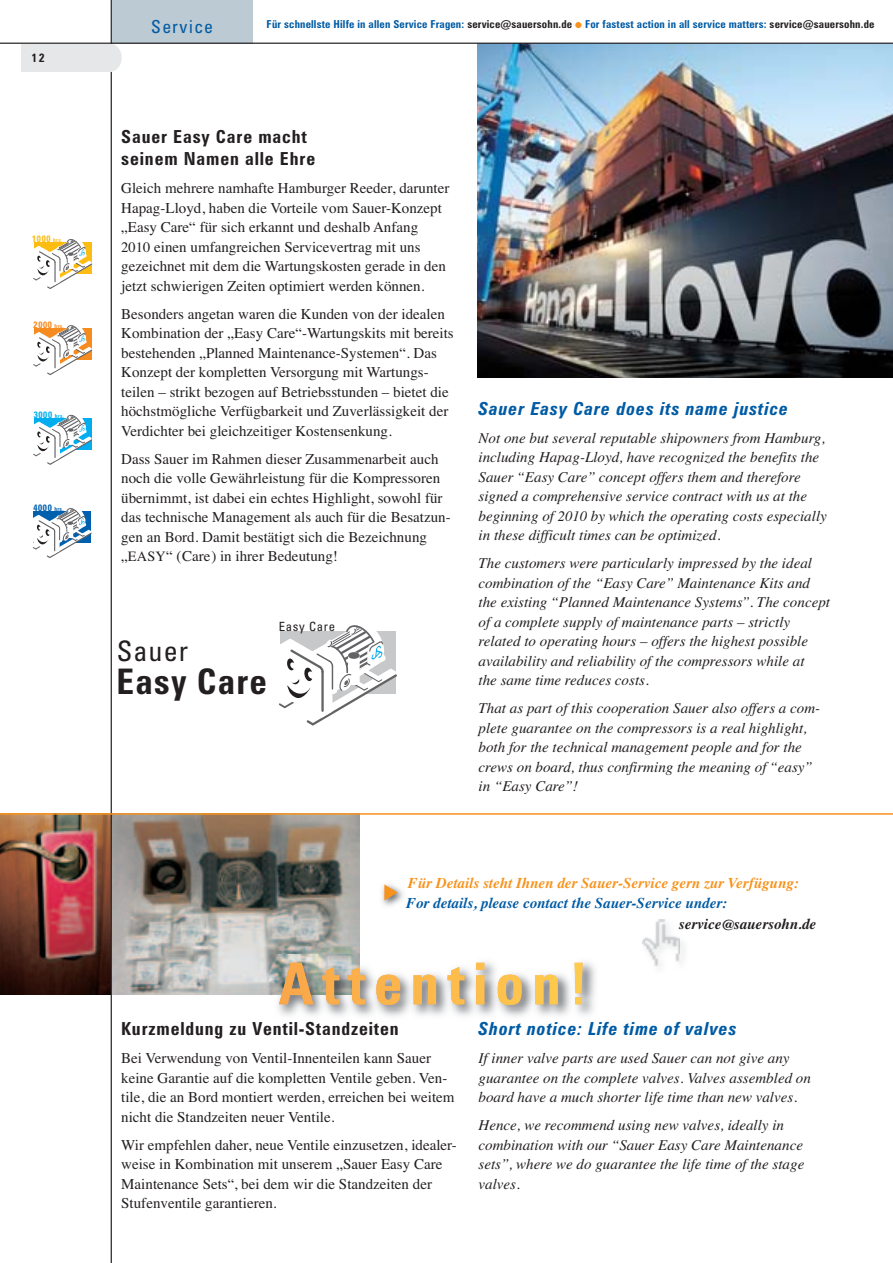
<style>
.page{position:relative;width:893px;height:1263px;background:#fff}
.page>*{position:absolute;margin:0;border:0;box-sizing:border-box;transform-origin:0 0}
.t1{font:700 condensed 35.1px "Univers";letter-spacing:.035em;color:#231f20}
.t2{font:condensed 28.2px "Univers";letter-spacing:.035em;color:#231f20}
.t3{font:700 condensed 18px/22.5px "Zurich BT";letter-spacing:.05em;color:#231f20}
.t4{font:italic 700 condensed 18px "Zurich BT";letter-spacing:.05em;color:#015ba4}
.t5{font:condensed 18px "Zurich BT";letter-spacing:.095em;color:#015ba4}
.t6{font:15px/19.5px "Times";color:#231f20}
.t7{font:italic 15px/19.5px "Times";color:#231f20}
.t8{font:italic 700 15px "Times";color:#f7931d}
.t9{font:italic 700 15px "Times";color:#015ba4}
.t10{font:italic 700 15px "Times";color:#231f20}
.t11{font:condensed 12.75px "Univers";letter-spacing:.055em;color:#231f20}
.t12{font:700 condensed 12px "Zurich BT";color:#231f20}
.t13{font:700 condensed 10.95px "Zurich BT";letter-spacing:.015em;color:#015ba4}
.t14{font:700 condensed 9.15px "Univers";color:#fdbc12}
.t15{font:700 condensed 9.15px "Univers";color:#f68b1f}
.t16{font:700 condensed 9.15px "Univers";color:#00aeef}
.t17{font:700 condensed 9.15px "Univers";color:#0160ae}
.s1{font-size:5.55px}
.s2{color:#231f20}
.s3{color:#f7931d}
.s4{font-size:14.55px}
.s5{font-size:14.25px}
</style>
<div class="page">
<img style="left:112px;top:815px;width:247px;height:179px">
<img style="left:0;top:815px;width:111px;height:179px">
<img style="left:477px;top:44px;width:416px;height:334px">
<div style="left:112px;top:0;width:140px;height:43px;background:#bccad3"></div>
<hr style="left:111px;top:0;width:1px;height:1263px;background:#231f20">
<div style="left:21px;top:44px;width:91px;height:28px;background:#e6e7e9"></div>
<div style="left:99px;top:44px;width:23px;height:28px;background:#e6e7e9;border-radius:50%"></div>
<hr style="left:0;top:43px;width:893px;height:1px;background:#231f20">
<img style="left:654px;top:919px;width:30px;height:47px">
<img style="left:642px;top:920px;width:37px;height:45px">
<img style="left:382px;top:886px;width:21px;height:20px">
<svg style="left:384px;top:884px;width:14px;height:17px"></svg>
<svg style="left:33px;top:239px;width:59px;height:50px"></svg>
<svg style="left:33px;top:325px;width:59px;height:51px"></svg>
<svg style="left:33px;top:414px;width:59px;height:51px"></svg>
<svg style="left:32px;top:508px;width:60px;height:50px"></svg>
<svg style="left:278px;top:625px;width:119px;height:101px"></svg>
<hr style="left:0;top:813px;width:893px;height:2px;background:#f7931d">
<img style="left:271px;top:954px;width:324px;height:63px">
<svg style="left:279px;top:963px;width:303px;height:42px"></svg>
<p class="t12" style="left:32px;top:53px;width:15px">12</p>
<p class="t14" style="left:32px;top:236px;width:32px">1000 <span class="s1">hrs.</span></p>
<p class="t15" style="left:34px;top:322px;width:32px">2000 <span class="s1">hrs.</span></p>
<p class="t16" style="left:34px;top:411px;width:32px">3000 <span class="s1">hrs.</span></p>
<p class="t17" style="left:33px;top:505px;width:32px">4000 <span class="s1">hrs.</span></p>
<p class="t5" style="left:152px;top:20px;width:63px">Service</p>
<p class="t13" style="left:267px;top:20px;width:609px">Für schnellste Hilfe in allen Service Fragen: <span class="s2">service@sauersohn.de</span> <span class="s3">●</span> For fastest action in all service matters: <span class="s2">service@sauersohn.de</span></p>
<p class="t3" style="left:121px;top:127px;width:195px">Sauer Easy Care macht seinem Namen alle Ehre</p>
<p class="t6" style="left:121px;top:180px;width:330px">Gleich mehrere namhafte Hamburger Reeder, darunter Hapag-Lloyd, haben die Vorteile vom Sauer-Konzept „Easy Care“ für sich erkannt und deshalb Anfang <span class="s4">2010</span> einen umfangreichen Servicevertrag mit uns gezeichnet mit dem die Wartungskosten gerade in den jetzt schwierigen Zeiten optimiert werden können.</p>
<p class="t6" style="left:121px;top:305px;width:334px">Besonders angetan waren die Kunden von der idealen Kombination der „Easy Care“-Wartungskits mit bereits bestehenden „Planned Maintenance-Systemen“. Das Konzept der kompletten Versorgung mit Wartungs&shy;teilen – strikt bezogen auf Betriebsstunden – bietet die höchstmögliche Verfügbarkeit und Zuverlässigkeit der Verdichter bei gleichzeitiger Kostensenkung.</p>
<p class="t6" style="left:121px;top:450px;width:331px">Dass Sauer im Rahmen dieser Zusammenarbeit auch noch die volle Gewährleistung für die Kompressoren übernimmt, ist dabei ein echtes Highlight, sowohl für das technische Management als auch für die Besatzun&shy;gen an Bord. Damit bestätigt sich die Bezeichnung „<span class="s5">EASY</span>“ (Care) in ihrer Bedeutung!</p>
<h2 class="t2" style="left:117px;top:641px;width:73px">Sauer</h2>
<h1 class="t1" style="left:117px;top:669px;width:152px">Easy Care</h1>
<p class="t11" style="left:279px;top:622px;width:58px">Easy Care</p>
<p class="t4" style="left:478px;top:402px;width:311px">Sauer Easy Care does its name justice</p>
<p class="t7" style="left:478px;top:429px;width:350px">Not one but several reputable shipowners from Hamburg, including Hapag-Lloyd, have recognized the benefits the Sauer “Easy Care” concept offers them and therefore signed a comprehensive service contract with us at the beginning of <span class="s4">2010</span> by which the operating costs especially in these difficult times can be optimized.</p>
<p class="t7" style="left:478px;top:555px;width:353px">The customers were particularly impressed by the ideal combination of the “Easy Care” Maintenance Kits and the existing “Planned Maintenance Systems”. The concept of a complete supply of maintenance parts – strictly related to operating hours – offers the highest possible availability and reliability of the compressors while at<br>the same time reduces costs.</p>
<p class="t7" style="left:478px;top:700px;width:343px">That as part of this cooperation Sauer also offers a com&shy;plete guarantee on the compressors is a real highlight, both for the technical management people and for the crews on board, thus confirming the meaning of “easy” in “Easy Care”!</p>
<p class="t8" style="left:408px;top:877px;width:392px">Für Details steht Ihnen der Sauer-Service gern zur Verfügung:</p>
<p class="t9" style="left:406px;top:897px;width:323px">For details, please contact the Sauer-Service under:</p>
<p class="t10" style="left:679px;top:918px;width:139px">service@sauersohn.de</p>
<p class="t3" style="left:121px;top:1019px;width:279px">Kurzmeldung zu Ventil-Standzeiten</p>
<p class="t6" style="left:121px;top:1050px;width:335px">Bei Verwendung von Ventil-Innenteilen kann Sauer keine Garantie auf die kompletten Ventile geben. Ven&shy;tile, die an Bord montiert werden, erreichen bei weitem nicht die Standzeiten neuer Ventile.</p>
<p class="t6" style="left:121px;top:1136px;width:337px">Wir empfehlen daher, neue Ventile einzusetzen, idealer&shy;weise in Kombination mit unserem „Sauer Easy Care Maintenance Sets“, bei dem wir die Standzeiten der Stufenventile garantieren.</p>
<p class="t4" style="left:478px;top:1022px;width:260px">Short notice: Life time of valves</p>
<p class="t7" style="left:478px;top:1049px;width:334px">If inner valve parts are used Sauer can not give any guarantee on the complete valves. Valves assembled on board have a much shorter life time than new valves.</p>
<p class="t7" style="left:478px;top:1117px;width:327px">Hence, we recommend using new valves, ideally in combination with our “Sauer Easy Care Maintenance sets”, where we do guarantee the life time of the stage valves.</p>
</div>
